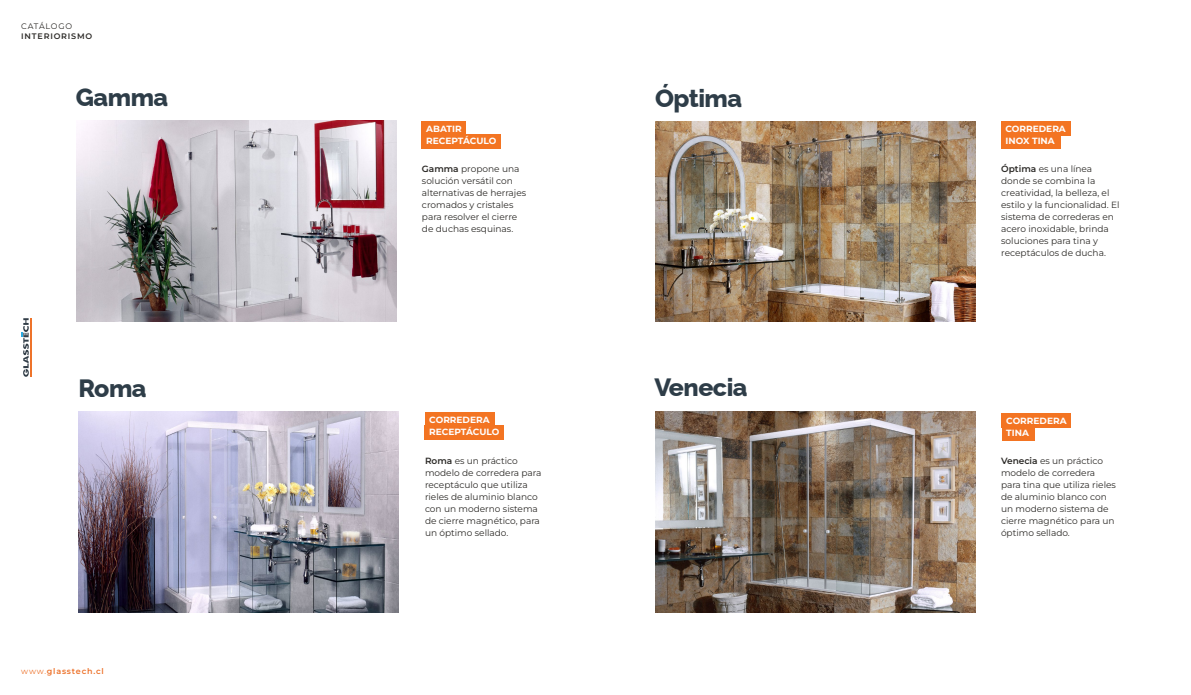
<style>
.page{position:relative;width:1191px;height:695px;background:#fff}
.page>*{position:absolute;margin:0;border:0;box-sizing:border-box;transform-origin:0 0}
.t1{font:800 25px "Raleway";letter-spacing:-.02em;color:#2e3d48}
.t2{font:9px/12px "Montserrat";color:#2c2a27}
.t3{font:700 9px/12px "Montserrat";color:#fefefe}
.t4{font:600 8px "Montserrat";letter-spacing:.1em;color:#ed732c}
.t5{font:600 8px "Montserrat";letter-spacing:.1em;color:#2c2a27}
.t6{font:8px "Montserrat";letter-spacing:.085em;color:#2c2a27}
.s1{font-weight:600}
.s2{font-weight:400}
</style>
<div class="page">
<svg style="left:21px;top:318px;width:8px;height:59px"></svg>
<hr style="left:30px;top:318px;width:1px;height:59px;background:#ee732a">
<img style="left:76px;top:121px;width:320px;height:200px">
<div style="left:422px;top:121px;width:44px;height:15px;background:#f37422"></div>
<div style="left:422px;top:134px;width:79px;height:15px;background:#f37422"></div>
<div style="left:425px;top:412px;width:69px;height:14px;background:#f37422"></div>
<div style="left:425px;top:424px;width:79px;height:15px;background:#f37422"></div>
<img style="left:79px;top:411px;width:320px;height:201px">
<div style="left:1001px;top:121px;width:69px;height:15px;background:#f37422"></div>
<div style="left:1001px;top:134px;width:59px;height:14px;background:#f37422"></div>
<img style="left:655px;top:412px;width:320px;height:200px">
<div style="left:1001px;top:413px;width:70px;height:15px;background:#f37422"></div>
<div style="left:1001px;top:426px;width:33px;height:14px;background:#f37422"></div>
<img style="left:655px;top:121px;width:320px;height:201px">
<p class="t6" style="left:21px;top:21px;width:52px">CATÁLOGO</p>
<p class="t5" style="left:21px;top:30px;width:72px">INTERIORISMO</p>
<h1 class="t1" style="left:76px;top:77px;width:94px">Gamma</h1>
<p class="t3" style="left:426px;top:123px;width:72px">ABATIR<br>RECEPTÁCULO</p>
<p class="t2" style="left:422px;top:162px;width:106px"><span class="s1">Gamma</span> propone una solución versátil con alternativas de herrajes cromados y cristales para resolver el cierre de duchas esquinas.</p>
<h1 class="t1" style="left:655px;top:78px;width:89px">Óptima</h1>
<h1 class="t1" style="left:78px;top:368px;width:70px">Roma</h1>
<h1 class="t1" style="left:654px;top:367px;width:95px">Venecia</h1>
<p class="t4" style="left:21px;top:665px;width:84px"><span class="s2">www.</span>glasstech.cl</p>
<p class="t3" style="left:429px;top:413px;width:72px">CORREDERA<br>RECEPTÁCULO</p>
<p class="t2" style="left:425px;top:455px;width:118px"><span class="s1">Roma</span> es un práctico modelo de corredera para receptáculo que utiliza rieles de aluminio blanco con un moderno sistema de cierre magnético, para un óptimo sellado.</p>
<p class="t3" style="left:1005px;top:122px;width:62px">CORREDERA<br>INOX TINA</p>
<p class="t2" style="left:1001px;top:162px;width:120px"><span class="s1">Óptima</span> es una línea donde se combina la creatividad, la belleza, el estilo y la funcionalidad. El sistema de correderas en acero inoxidable, brinda soluciones para tina y receptáculos de ducha.</p>
<p class="t3" style="left:1006px;top:414px;width:62px">CORREDERA<br>TINA</p>
<p class="t2" style="left:1001px;top:455px;width:116px"><span class="s1">Venecia</span> es un práctico modelo de corredera para tina que utiliza rieles de aluminio blanco con un moderno sistema de cierre magnético para un óptimo sellado.</p>
</div>
